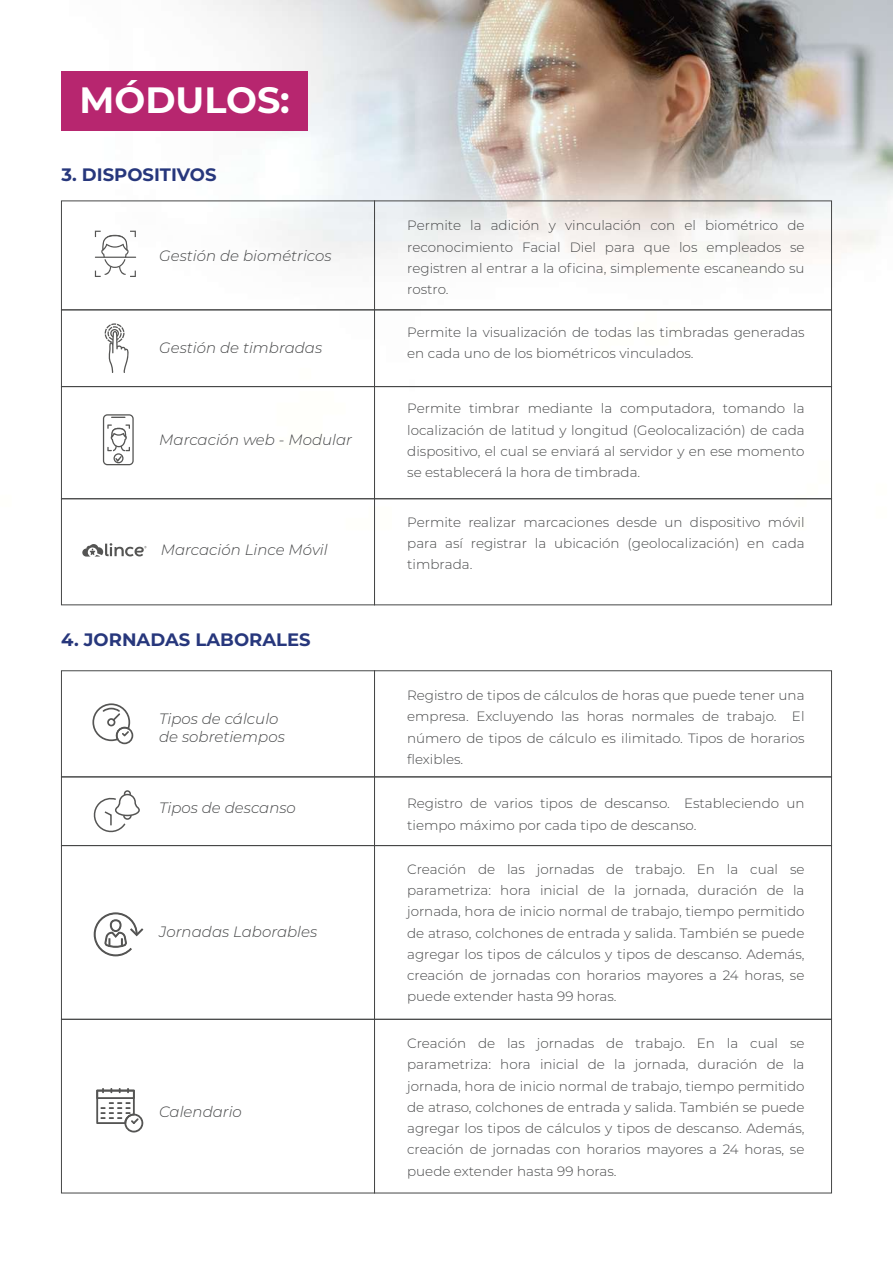
<style>
.page{position:relative;width:893px;height:1263px;background:#fff}
.page>*{position:absolute;margin:0;border:0;box-sizing:border-box;transform-origin:0 0}
.t1{font:700 36.6px "Montserrat";color:#fff}
.t2{font:700 18px "Montserrat";color:#27377c}
.t3{font:italic 300 15px/18px "Montserrat";color:#464748}
.t4{font:300 13.5px/21.3px "Montserrat";color:#464748;text-align:justify}
</style>
<div class="page">
<img style="left:60px;top:0;width:833px;height:1194px">
<svg style="left:82px;top:543px;width:65px;height:13px"></svg>
<div style="left:61px;top:71px;width:247px;height:60px;background:#b7266f"></div>
<div style="left:61px;top:201px;width:314px;height:109px;border:1px solid #464747"></div>
<div style="left:61px;top:386px;width:314px;height:113px;border:1px solid #464747"></div>
<div style="left:374px;top:386px;width:458px;height:113px;border:1px solid #464747"></div>
<div style="left:61px;top:670px;width:314px;height:107px;border:1px solid #464747"></div>
<div style="left:374px;top:670px;width:458px;height:107px;border:1px solid #464747"></div>
<div style="left:61px;top:845px;width:314px;height:174px;border:1px solid #464747"></div>
<div style="left:374px;top:845px;width:458px;height:174px;border:1px solid #464747"></div>
<div style="left:61px;top:1019px;width:314px;height:174px;border:1px solid #464747"></div>
<div style="left:374px;top:1019px;width:458px;height:174px;border:1px solid #464747"></div>
<div style="left:374px;top:201px;width:458px;height:109px;border:1px solid #464747"></div>
<div style="left:374px;top:310px;width:458px;height:77px;border:1px solid #464747"></div>
<svg style="left:95px;top:231px;width:41px;height:46px"></svg>
<hr style="left:95px;top:257px;width:41px;height:1px;background:#555554">
<svg style="left:105px;top:323px;width:25px;height:50px"></svg>
<svg style="left:103px;top:414px;width:31px;height:51px"></svg>
<svg style="left:92px;top:703px;width:41px;height:41px"></svg>
<svg style="left:91px;top:789px;width:50px;height:46px"></svg>
<svg style="left:94px;top:912px;width:49px;height:44px"></svg>
<svg style="left:96px;top:1088px;width:47px;height:44px"></svg>
<h1 class="t1" style="left:80px;top:73px;width:212px">MÓDULOS:</h1>
<h2 class="t2" style="left:61px;top:162px;width:157px">3. DISPOSITIVOS</h2>
<p class="t3" style="left:159px;top:247px;width:174px">Gestión de biométricos</p>
<p class="t3" style="left:159px;top:339px;width:165px">Gestión de timbradas</p>
<p class="t3" style="left:159px;top:430px;width:194px">Marcación web - Modular</p>
<p class="t3" style="left:161px;top:540px;width:168px">Marcación Lince Móvil</p>
<h2 class="t2" style="left:61px;top:627px;width:251px">4. JORNADAS LABORALES</h2>
<p class="t3" style="left:159px;top:709px;width:127px">Tipos de cálculo de sobretiempos</p>
<p class="t3" style="left:159px;top:798px;width:138px">Tipos de descanso</p>
<p class="t3" style="left:159px;top:922px;width:160px">Jornadas Laborables</p>
<p class="t3" style="left:159px;top:1102px;width:84px">Calendario</p>
<p class="t4" style="left:407px;top:214px;width:399px">Permite la adición y vinculación con el biométrico de reconocimiento Facial Diel para que los empleados se registren al entrar a la oficina, simplemente escaneando su rostro.</p>
<p class="t4" style="left:407px;top:321px;width:399px">Permite la visualización de todas las timbradas generadas en cada uno de los biométricos vinculados.</p>
<p class="t4" style="left:407px;top:398px;width:399px">Permite timbrar mediante la computadora, tomando la localización de latitud y longitud (Geolocalización) de cada dispositivo, el cual se enviará al servidor y en ese momento se establecerá la hora de timbrada.</p>
<p class="t4" style="left:407px;top:511px;width:399px">Permite realizar marcaciones desde un dispositivo móvil para así registrar la ubicación (geolocalización) en cada timbrada.</p>
<p class="t4" style="left:407px;top:684px;width:399px">Registro de tipos de cálculos de horas que puede tener una empresa. Excluyendo las horas normales de trabajo. El número de tipos de cálculo es ilimitado. Tipos de horarios flexibles.</p>
<p class="t4" style="left:407px;top:792px;width:399px">Registro de varios tipos de descanso. Estableciendo un tiempo máximo por cada tipo de descanso.</p>
<p class="t4" style="left:407px;top:858px;width:399px">Creación de las jornadas de trabajo. En la cual se parametriza: hora inicial de la jornada, duración de la jornada, hora de inicio normal de trabajo, tiempo permitido de atraso, colchones de entrada y salida. También se puede agregar los tipos de cálculos y tipos de descanso. Además, creación de jornadas con horarios mayores a 24 horas, se puede extender hasta 99 horas.</p>
<p class="t4" style="left:407px;top:1032px;width:399px">Creación de las jornadas de trabajo. En la cual se parametriza: hora inicial de la jornada, duración de la jornada, hora de inicio normal de trabajo, tiempo permitido de atraso, colchones de entrada y salida. También se puede agregar los tipos de cálculos y tipos de descanso. Además, creación de jornadas con horarios mayores a 24 horas, se puede extender hasta 99 horas.</p>
</div>
